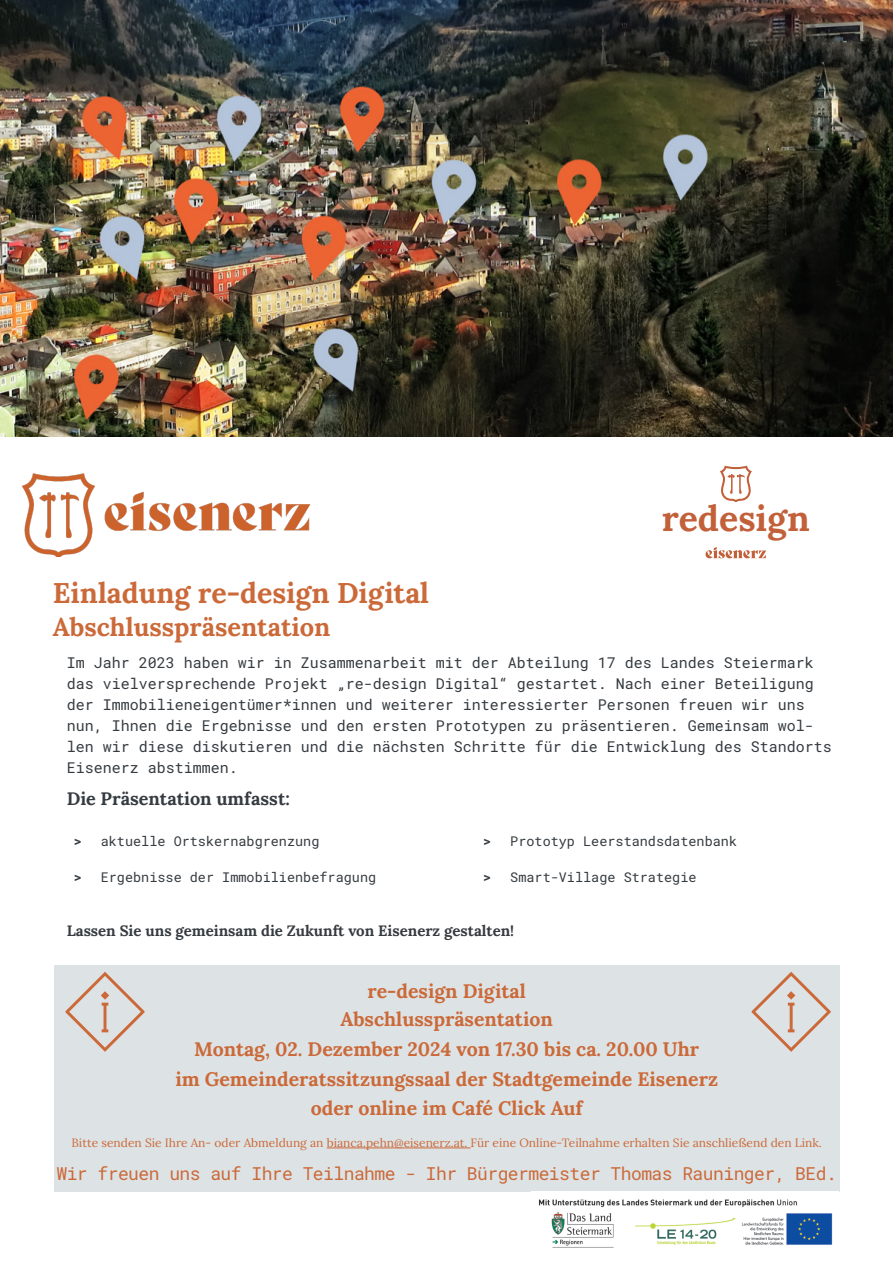
<style>
.page{position:relative;width:893px;height:1263px;background:#fff}
.page>*{position:absolute;margin:0;border:0;box-sizing:border-box;transform-origin:0 0}
.t1{font:700 35.7px "Lora";color:#c26039}
.Überschrift_1_eisenrot{font:700 28.5px "Lora";color:#cb6939}
.Überschrift_1_eisenrot-2{font:700 25.5px "Lora";color:#cb6939}
.t2{font:700 19.5px/28.5px "Lora";color:#cb6939;text-align:center}
.t3{font:18px "Roboto Mono";letter-spacing:-.03em;color:#cb6939}
.Fließtext_Einladung{font:700 18px "Lora";color:#353b40}
.Fließtext_Einladung-2{font:15px/21px "Roboto Mono";color:#353b40}
.Fließtext_Einladung-3{font:700 15px "Lora";color:#353b40}
.t4{font:13.5px "Roboto Mono";color:#353b40}
.t5{font:12px "Lora";color:#cb6939}
.s1{font-weight:700}
</style>
<div class="page">
<img style="left:0;top:0;width:893px;height:436px">
<img style="left:22px;top:473px;width:288px;height:83px">
<div style="left:54px;top:965px;width:785px;height:227px;background:#dde3e5"></div>
<hr style="left:327px;top:1147px;width:144px;height:1px;background:#cb6939">
<svg style="left:752px;top:972px;width:79px;height:80px"></svg>
<svg style="left:65px;top:972px;width:80px;height:80px"></svg>
<svg style="left:720px;top:466px;width:32px;height:36px"></svg>
<svg style="left:705px;top:547px;width:61px;height:11px"></svg>
<img style="left:538px;top:1199px;width:295px;height:49px">
<p class="Überschrift_1_eisenrot" style="left:53px;top:571px;width:378px">Einladung re-design Digital</p>
<p class="Überschrift_1_eisenrot-2" style="left:53px;top:607px;width:279px">Abschlusspräsentation</p>
<p class="t1" style="left:662px;top:492px;width:149px">redesign</p>
<p class="Fließtext_Einladung-2" style="left:67px;top:652px;width:766px">Im Jahr 2023 haben wir in Zusammenarbeit mit der Abteilung 17 des Landes Steiermark das vielversprechende Projekt „re-design Digital“ gestartet. Nach einer Beteiligung der Immobilieneigentümer*innen und weiterer interessierter Personen freuen wir uns nun, Ihnen die Ergebnisse und den ersten Prototypen zu präsentieren. Gemeinsam wol&shy;len wir diese diskutieren und die nächsten Schritte für die Entwicklung des Standorts Eisenerz abstimmen.</p>
<p class="Fließtext_Einladung" style="left:67px;top:785px;width:225px">Die Präsentation umfasst:</p>
<p class="t4" style="left:74px;top:832px;width:247px"><span class="s1">&gt;</span> aktuelle Ortskernabgrenzung</p>
<p class="t4" style="left:74px;top:868px;width:304px"><span class="s1">&gt;</span> Ergebnisse der Immobilienbefragung</p>
<p class="t4" style="left:483px;top:832px;width:255px"><span class="s1">&gt;</span> Prototyp Leerstandsdatenbank</p>
<p class="t4" style="left:483px;top:868px;width:215px"><span class="s1">&gt;</span> Smart-Village Strategie</p>
<p class="Fließtext_Einladung-3" style="left:67px;top:919px;width:449px">Lassen Sie uns gemeinsam die Zukunft von Eisenerz gestalten!</p>
<p class="t2" style="left:341px;top:975px;width:214px">re-design Digital<br>Abschlusspräsentation</p>
<p class="t2" style="left:194px;top:1033px;width:507px">Montag, 02. Dezember 2024 von 17.30 bis ca. 20.00 Uhr</p>
<p class="t2" style="left:175px;top:1063px;width:544px">im Gemeinderatssitzungssaal der Stadtgemeinde Eisenerz</p>
<p class="t2" style="left:311px;top:1093px;width:273px">oder online im Café Click Auf</p>
<p class="t5" style="left:72px;top:1133px;width:752px">Bitte senden Sie Ihre An- oder Abmeldung an bianca.pehn@eisenerz.at. Für eine Online-Teilnahme erhalten Sie anschließend den Link.</p>
<p class="t3" style="left:56px;top:1161px;width:782px">Wir freuen uns auf Ihre Teilnahme - Ihr Bürgermeister Thomas Rauninger, BEd.</p>
</div>
